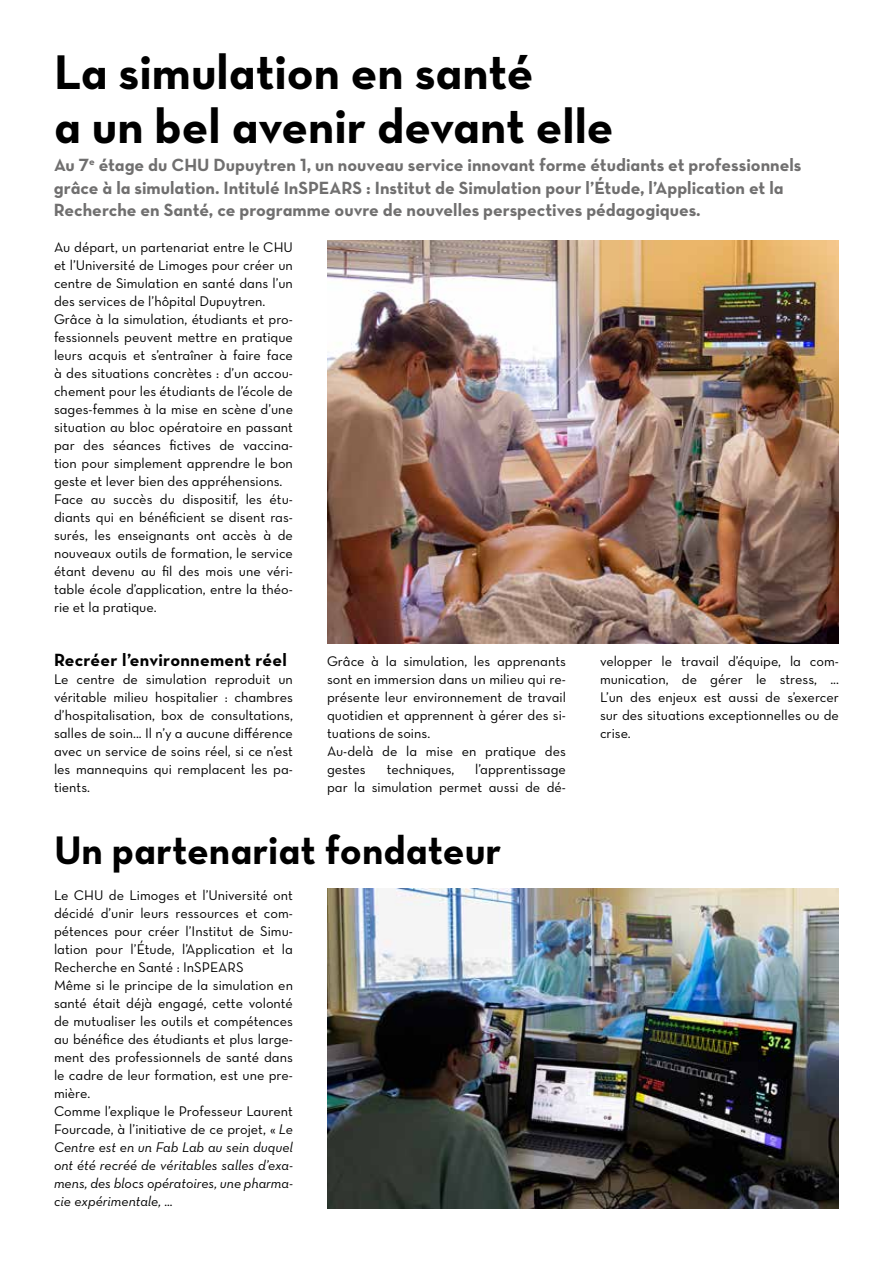
<style>
.page{position:relative;width:893px;height:1263px;background:#fff}
.page>*{position:absolute;margin:0;border:0;box-sizing:border-box;transform-origin:0 0}
.t1{font:49.5px/54px "Neutra Text Bold Alt";color:#000}
.t2{font:40.5px "Neutra Text Bold Alt";color:#000}
.t3{font:18px/22.5px "Neutra Text Bold Alt";color:#706f6f}
.t4{font:700 18px "Neutra Text";letter-spacing:.015em;color:#000}
.t5{font:14.25px/18px "Neutra Text Book Alt";color:#000}
.t6{font:14.25px/18px "Neutra Text Book Italic Alt";color:#000;text-align:justify}
.s1{font-family:"Neutra Text Book Italic Alt"}
</style>
<div class="page">
<img style="left:327px;top:240px;width:512px;height:403px">
<img style="left:327px;top:889px;width:512px;height:320px">
<h1 class="t1" style="left:54px;top:44px;width:561px">La simulation en santé<br>a un bel avenir devant elle</h1>
<p class="t3" style="left:54px;top:153px;width:749px">Au 7<sup>e</sup> étage du CHU Dupuytren 1, un nouveau service innovant forme étudiants et professionnels grâce à la simulation. Intitulé InSPEARS : Institut de Simulation pour l’Étude, l’Application et la<br>Recherche en Santé, ce programme ouvre de nouvelles perspectives pédagogiques.</p>
<p class="t5" style="left:54px;top:238px;width:240px">Au départ, un partenariat entre le CHU et l’Université de Limoges pour créer un centre de Simulation en santé dans l’un des services de l’hôpital Dupuytren.<br>Grâce à la simulation, étudiants et pro&shy;fessionnels peuvent mettre en pratique leurs acquis et s’entraîner à faire face à des situations concrètes : d’un accou&shy;chement pour les étudiants de l’école de sages-femmes à la mise en scène d’une situation au bloc opératoire en passant par des séances fictives de vaccina&shy;tion pour simplement apprendre le bon geste et lever bien des appréhensions.<br>Face au succès du dispositif, les étu&shy;diants qui en bénéficient se disent ras&shy;surés, les enseignants ont accès à de nouveaux outils de formation, le service étant devenu au fil des mois une véri&shy;table école d’application, entre la théo&shy;rie et la pratique.</p>
<p class="t4" style="left:54px;top:649px;width:234px">Recréer l’environnement réel</p>
<p class="t5" style="left:54px;top:670px;width:241px;text-align:justify">Le centre de simulation reproduit un véritable milieu hospitalier : chambres d’hospitalisation, box de consultations, salles de soin... Il n’y a aucune différence avec un service de soins réel, si ce n’est les mannequins qui remplacent les pa&shy;tients.</p>
<p class="t5" style="left:327px;top:652px;width:240px">Grâce à la simulation, les apprenants sont en immersion dans un milieu qui re&shy;présente leur environnement de travail quotidien et apprennent à gérer des si&shy;tuations de soins.<br>Au-delà de la mise en pratique des gestes</p>
<p class="t5" style="left:327px;top:760px;width:240px;text-align:right">l’apprentissage<br>par la simulation permet aussi de dé-</p>
<p class="t5" style="left:387px;top:760px;width:69px">techniques,</p>
<h2 class="t2" style="left:54px;top:825px;width:449px">Un partenariat fondateur</h2>
<p class="t5" style="left:54px;top:886px;width:241px">Le CHU de Limoges et l’Université ont décidé d’unir leurs ressources et com&shy;pétences pour créer l’Institut de Simu&shy;lation pour l’Étude, l’Application et la Recherche en Santé : InSPEARS<br>Même si le principe de la simulation en santé était déjà engagé, cette volonté de mutualiser les outils et compétences au bénéfice des étudiants et plus large&shy;ment des professionnels de santé dans le cadre de leur formation, est une pre&shy;mière.<br>Comme l’explique le Professeur Laurent Fourcade, à l’initiative de ce projet, « <span class="s1">Le</span></p>
<p class="t6" style="left:54px;top:1138px;width:240px">Centre est en un Fab Lab au sein duquel ont été recréé de véritables salles d’exa&shy;mens, des blocs opératoires, une pharma&shy;cie expérimentale, ...</p>
<p class="t5" style="left:600px;top:652px;width:240px;text-align:justify">velopper le travail d’équipe, la com&shy;munication, de gérer le stress, ...<br>L’un des enjeux est aussi de s’exercer sur des situations exceptionnelles ou de crise.</p>
</div>
